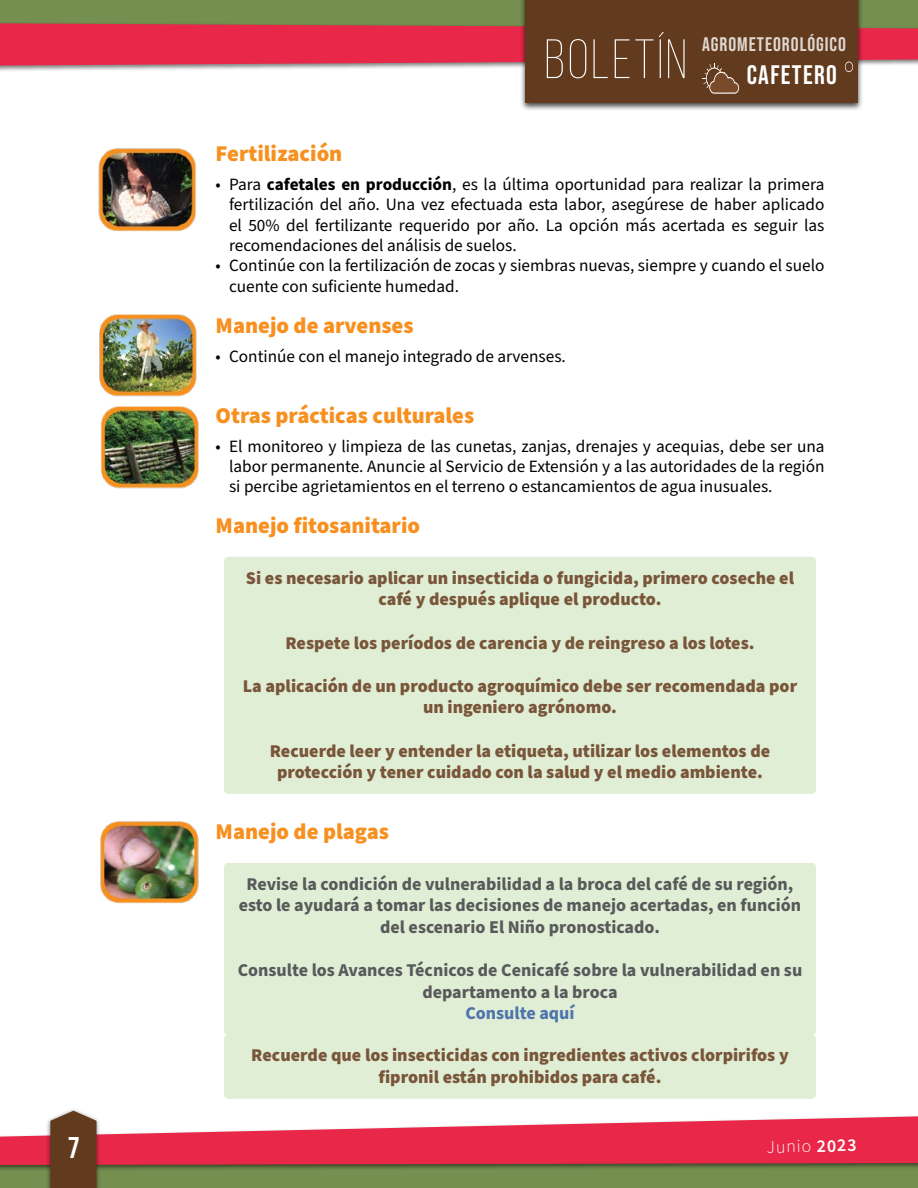
<style>
.page{position:relative;width:918px;height:1188px;background:#fff}
.page>*{position:absolute;margin:0;border:0;box-sizing:border-box;transform-origin:0 0}
.t1{font:300 55.35px "Bebas Neue";letter-spacing:.05em;color:#fff}
.t2{font:30px "Bebas Neue";color:#fff}
.t3{font:26.85px "Bebas Neue";letter-spacing:.05em;color:#fff}
.t4{font:900 22.5px "Source Sans Pro";color:#f7901f}
.t5{font:19.65px "Bebas Neue";letter-spacing:.05em;color:#fff}
.t6{font:900 18px/21.6px "Source Sans Pro";color:#79553a;text-align:center}
.t7{font:700 18px/21.6px "Source Sans Pro";color:#58595b;text-align:center}
.t8{font:700 18px "Source Sans Pro";color:#4f73ad}
.t9{font:300 18px "Source Sans Pro";color:#fff}
.t10{font:17.25px/20.4px "Source Sans Pro";color:#000;text-align:justify}
.s1{font-weight:700}
.s2{font-weight:600}
</style>
<div class="page">
<div style="left:0;top:1143px;width:918px;height:45px;background:#758f50"></div>
<div style="left:0;top:0;width:918px;height:55px;background:#758f50"></div>
<div style="left:0;top:1114px;width:918px;height:57px;background:#000;opacity:.5"></div>
<svg style="left:0;top:1116px;width:918px;height:49px;fill:#e92849"></svg>
<div style="left:520px;top:0;width:343px;height:111px;background:#000;opacity:.75"></div>
<div style="left:526px;top:0;width:332px;height:103px;background:#623a1d"></div>
<svg style="left:0;top:23px;width:918px;height:71px"></svg>
<div style="left:46px;top:1107px;width:55px;height:81px;background:#000;opacity:.5"></div>
<svg style="left:50px;top:1111px;width:47px;height:77px;background:#6b462b"></svg>
<div style="left:224px;top:557px;width:592px;height:64px;background:#dfeed4;border-radius:4px"></div>
<div style="left:224px;top:600px;width:592px;height:43px;background:#dfeed4;border-radius:4px"></div>
<div style="left:224px;top:622px;width:592px;height:42px;background:#dfeed4;border-radius:4px"></div>
<div style="left:224px;top:643px;width:592px;height:43px;background:#dfeed4;border-radius:4px"></div>
<div style="left:224px;top:665px;width:592px;height:64px;background:#dfeed4;border-radius:4px"></div>
<div style="left:224px;top:708px;width:592px;height:43px;background:#dfeed4;border-radius:4px"></div>
<div style="left:224px;top:730px;width:592px;height:64px;background:#dfeed4;border-radius:4px"></div>
<div style="left:224px;top:863px;width:592px;height:86px;background:#dfeed4;border-radius:4px"></div>
<div style="left:224px;top:928px;width:592px;height:42px;background:#dfeed4;border-radius:4px"></div>
<div style="left:224px;top:949px;width:592px;height:65px;background:#dfeed4;border-radius:4px"></div>
<div style="left:224px;top:993px;width:592px;height:42px;background:#dfeed4;border-radius:4px"></div>
<div style="left:224px;top:1035px;width:592px;height:64px;background:#dfeed4;border-radius:4px"></div>
<img style="left:98px;top:148px;width:98px;height:84px">
<img style="left:99px;top:314px;width:98px;height:83px">
<img style="left:101px;top:406px;width:98px;height:83px">
<img style="left:100px;top:821px;width:99px;height:83px">
<h1 class="t1" style="left:545px;top:30px;width:144px">BOLETÍN</h1>
<p class="t5" style="left:702px;top:33px;width:145px">AGROMETEOROLÓGICO</p>
<h3 class="t3" style="left:747px;top:60px;width:92px">CAFETERO</h3>
<h3 class="t4" style="left:216px;top:138px;width:128px">Fertilización</h3>
<p class="t10" style="left:229px;top:174px;width:597px;text-indent:-14px">• Para <span class="s1">cafetales en producción</span>, es la última oportunidad para realizar la primera fertilización del año. Una vez efectuada esta labor, asegúrese de haber aplicado el 50% del fertilizante requerido por año. La opción más acertada es seguir las recomendaciones del análisis de suelos.</p>
<p class="t10" style="left:229px;top:256px;width:597px;text-indent:-14px">• Continúe con la fertilización de zocas y siembras nuevas, siempre y cuando el suelo cuente con suficiente humedad.</p>
<h3 class="t4" style="left:216px;top:310px;width:200px">Manejo de arvenses</h3>
<p class="t10" style="left:216px;top:346px;width:352px">• Continúe con el manejo integrado de arvenses.</p>
<h3 class="t4" style="left:216px;top:400px;width:260px">Otras prácticas culturales</h3>
<p class="t10" style="left:229px;top:436px;width:597px;text-indent:-14px">• El monitoreo y limpieza de las cunetas, zanjas, drenajes y acequias, debe ser una labor permanente. Anuncie al Servicio de Extensión y a las autoridades de la región si percibe agrietamientos en el terreno o estancamientos de agua inusuales.</p>
<h3 class="t4" style="left:216px;top:510px;width:206px">Manejo fitosanitario</h3>
<p class="t6" style="left:246px;top:567px;width:550px">Si es necesario aplicar un insecticida o fungicida, primero coseche el café y después aplique el producto.</p>
<p class="t6" style="left:285px;top:632px;width:471px">Respete los períodos de carencia y de reingreso a los lotes.</p>
<p class="t6" style="left:243px;top:675px;width:556px">La aplicación de un producto agroquímico debe ser recomendada por un ingeniero agrónomo.</p>
<p class="t6" style="left:270px;top:740px;width:502px">Recuerde leer y entender la etiqueta, utilizar los elementos de protección y tener cuidado con la salud y el medio ambiente.</p>
<h3 class="t4" style="left:216px;top:816px;width:175px">Manejo de plagas</h3>
<p class="t7" style="left:239px;top:874px;width:564px">Revise la condición de vulnerabilidad a la broca del café de su región, esto le ayudará a tomar las decisiones de manejo acertadas, en función del escenario El Niño pronosticado.</p>
<p class="t7" style="left:238px;top:960px;width:566px">Consulte los Avances Técnicos de Cenicafé sobre la vulnerabilidad en su departamento a la broca</p>
<p class="t8" style="left:465px;top:1001px;width:111px">Consulte aquí</p>
<p class="t6" style="left:251px;top:1045px;width:539px">Recuerde que los insecticidas con ingredientes activos clorpirifos y fipronil están prohibidos para café.</p>
<h2 class="t2" style="left:68px;top:1131px;width:13px">7</h2>
<p class="t9" style="left:767px;top:1135px;width:91px;rotate:-1deg">Junio <span class="s2">2023</span></p>
</div>
